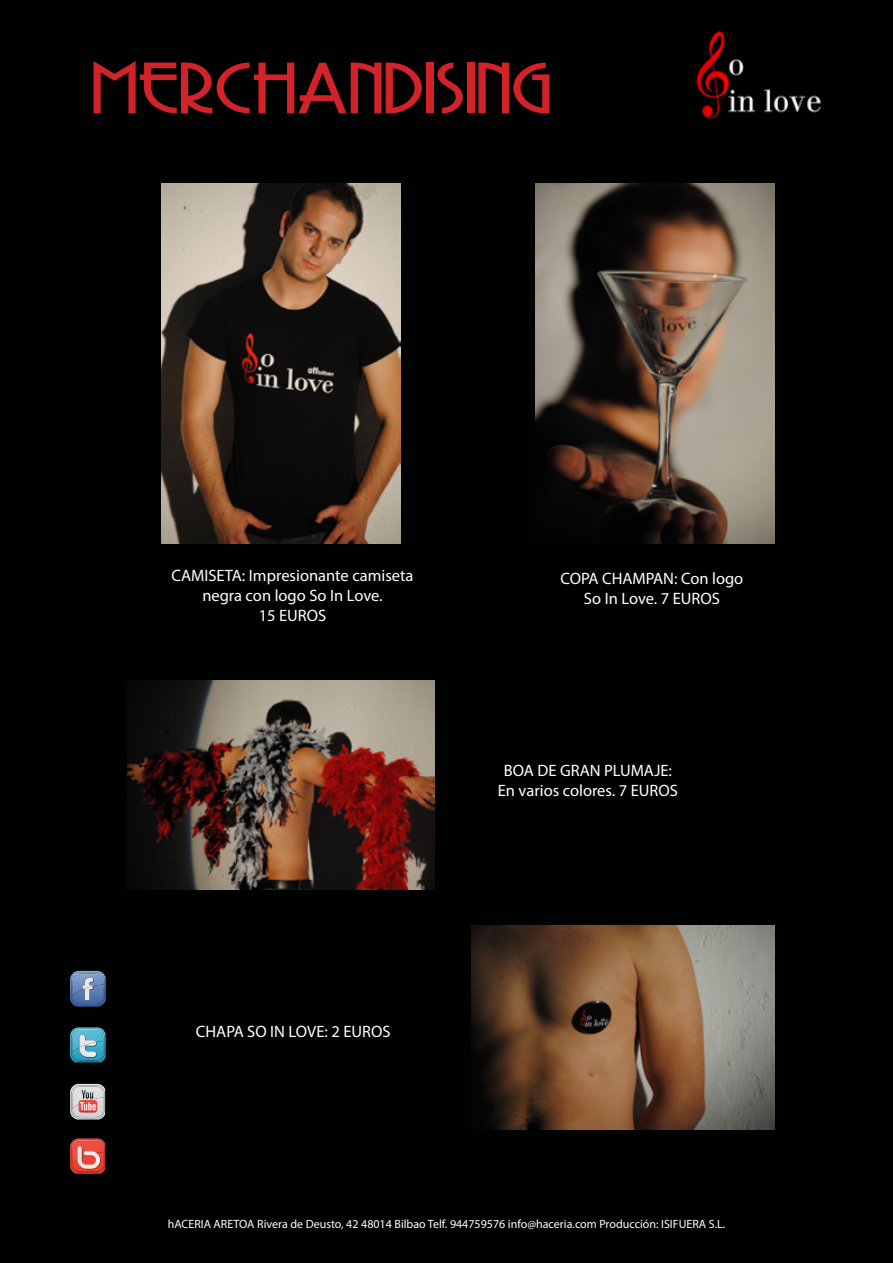
<style>
.page{position:relative;width:893px;height:1263px;background:#000101}
.page>*{position:absolute;margin:0;border:0;box-sizing:border-box;transform-origin:0 0}
.t1{font:67.5px "Copasetic NF";color:#d2232a;scale:1.3 1}
.t2{font:16.5px/19.8px "Myriad Pro";color:#fff;text-align:center}
.t3{font:12px "Myriad Pro";color:#fff}
</style>
<div class="page">
<svg style="left:70px;top:971px;width:36px;height:35px"></svg>
<img style="left:72px;top:996px;width:32px;height:9px">
<img style="left:72px;top:972px;width:32px;height:24px">
<svg style="left:70px;top:1027px;width:36px;height:35px"></svg>
<img style="left:72px;top:1052px;width:32px;height:10px">
<img style="left:72px;top:1029px;width:32px;height:23px">
<svg style="left:70px;top:1084px;width:35px;height:35px"></svg>
<svg style="left:70px;top:1138px;width:35px;height:36px"></svg>
<img style="left:162px;top:183px;width:238px;height:361px">
<img style="left:127px;top:680px;width:308px;height:210px">
<img style="left:536px;top:183px;width:239px;height:361px">
<img style="left:472px;top:926px;width:303px;height:204px">
<img style="left:691px;top:29px;width:166px;height:94px">
<h1 class="t1" style="left:91px;top:56px;width:355px">MERCHANDISING</h1>
<p class="t2" style="left:171px;top:565px;width:244px">CAMISETA: Impresionante camiseta negra con logo So In Love.<br>15 EUROS</p>
<p class="t2" style="left:561px;top:569px;width:184px">COPA CHAMPAN: Con logo<br>So In Love. 7 EUROS</p>
<p class="t2" style="left:196px;top:1021px;width:196px">CHAPA SO IN LOVE: 2 EUROS</p>
<p class="t2" style="left:498px;top:760px;width:182px">BOA DE GRAN PLUMAJE:<br>En varios colores. 7 EUROS</p>
<p class="t3" style="left:168px;top:1216px;width:559px">hACERIA ARETOA Rivera de Deusto, 42 48014 Bilbao Telf. 944759576 info@haceria.com Producción: ISIFUERA S.L.</p>
</div>
